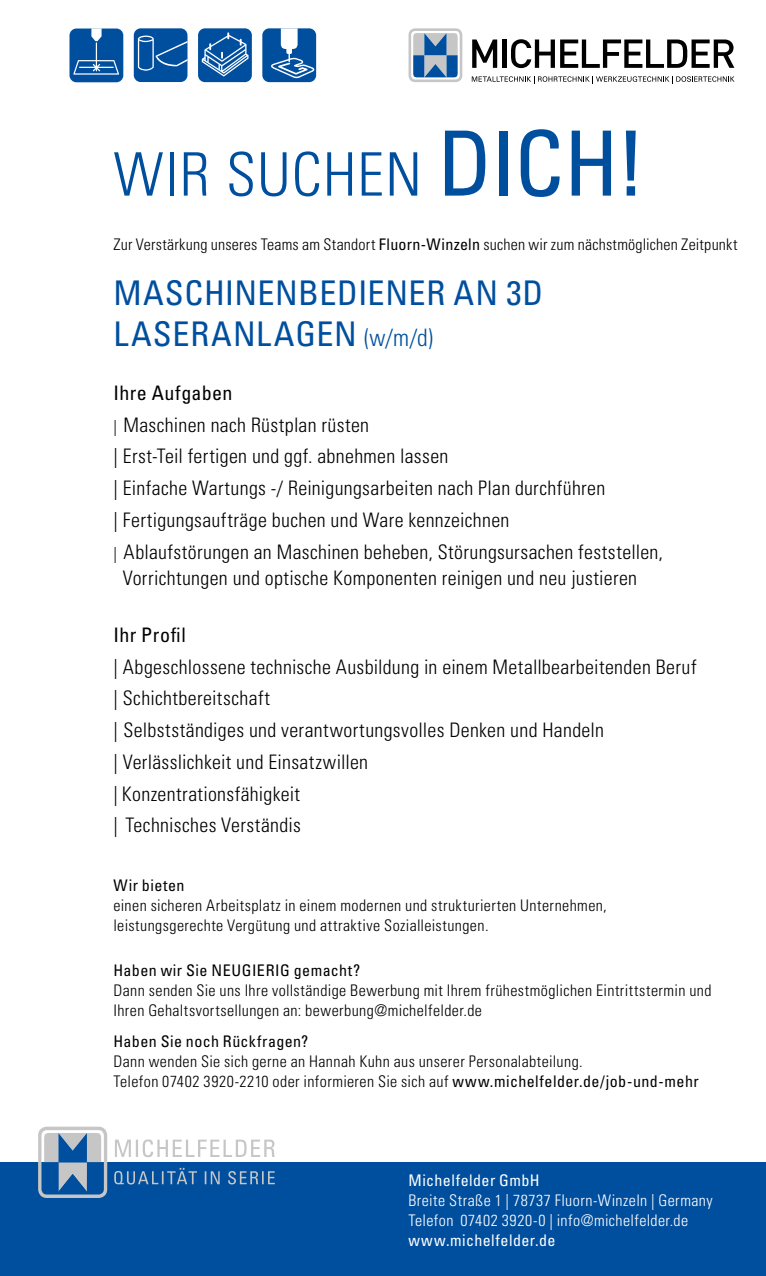
<style>
.page{position:relative;width:766px;height:1276px;background:#fff}
.page>*{position:absolute;margin:0;border:0;box-sizing:border-box;transform-origin:0 0}
.t1{font:300 condensed 60px "Univers LT Std";letter-spacing:.02em;color:#004f9f}
.t2{font:condensed 34px/40.8px "Univers LT Std";letter-spacing:.025em;color:#004f9f}
.t3{font:300 condensed 20px/31.6px "Univers LT Std";letter-spacing:.015em;color:#000}
.t4{font:condensed 20px "Univers LT Std";letter-spacing:.025em;color:#000}
.t5{font:300 condensed 16px/20px "Univers LT Std";letter-spacing:.025em;color:#000}
.t6{font:300 condensed 16px/20px "Univers LT Std";letter-spacing:.025em;color:#fff}
.t7{font:condensed 16px "Univers LT Std";letter-spacing:.025em;color:#000}
.t8{font:condensed 16px "Univers LT Std";letter-spacing:.03em;color:#fff}
.s1{font-weight:400;font-size:90px}
.s2{font-weight:400}
.s3{font-weight:300;font-size:24px}
.s4{font-size:16px}
</style>
<div class="page">
<div style="left:0;top:1162px;width:765px;height:114px;background:#004f9f"></div>
<svg style="left:408px;top:28px;width:54px;height:54px;background:#8da7c2"></svg>
<svg style="left:472px;top:40px;width:25px;height:28px"></svg>
<hr style="left:502px;top:40px;width:4px;height:28px;background:#000">
<svg style="left:511px;top:39px;width:43px;height:29px"></svg>
<svg style="left:560px;top:40px;width:174px;height:28px"></svg>
<svg style="left:471px;top:76px;width:263px;height:7px"></svg>
<svg style="left:114px;top:1167px;width:161px;height:17px"></svg>
<svg style="left:115px;top:1139px;width:159px;height:18px"></svg>
<svg style="left:38px;top:1126px;width:69px;height:72px"></svg>
<div style="left:69px;top:29px;width:54px;height:53px;background:#004f9f;border-radius:7px"></div>
<svg style="left:73px;top:28px;width:46px;height:47px"></svg>
<div style="left:134px;top:28px;width:53px;height:54px;background:#004f9f;border-radius:7px"></div>
<svg style="left:138px;top:36px;width:49px;height:35px"></svg>
<div style="left:198px;top:28px;width:54px;height:54px;background:#004f9f;border-radius:7px"></div>
<svg style="left:202px;top:32px;width:46px;height:44px"></svg>
<div style="left:262px;top:28px;width:54px;height:54px;background:#004f9f;border-radius:7px"></div>
<svg style="left:271px;top:28px;width:43px;height:50px"></svg>
<h1 class="t1" style="left:113px;top:138px;width:533px">WIR SUCHEN <span class="s1">DICH!</span></h1>
<p class="t5" style="left:113px;top:234px;width:625px">Zur Verstärkung unseres Teams am Standort <span class="s2">Fluorn-Winzeln</span> suchen wir zum nächstmöglichen Zeitpunkt</p>
<h2 class="t2" style="left:113px;top:272px;width:431px">MASCHINENBEDIENER AN 3D<br>LASERANLAGEN <span class="s3">(w/m/d)</span></h2>
<p class="t3" style="left:113px;top:377px;width:551px"><span class="s2">Ihre Aufgaben<br></span><span class="s4">|</span> Maschinen nach Rüstplan rüsten<br>| Erst-Teil fertigen und ggf. abnehmen lassen<br>| Einfache Wartungs -/ Reinigungsarbeiten nach Plan durchführen<br>| Fertigungsaufträge buchen und Ware kennzeichnen<br><span class="s4">|</span> Ablaufstörungen an Maschinen beheben, Störungsursachen feststellen,</p>
<p class="t3" style="left:123px;top:562px;width:515px">Vorrichtungen und optische Komponenten reinigen und neu justieren</p>
<p class="t4" style="left:113px;top:622px;width:74px">Ihr Profil</p>
<p class="t3" style="left:113px;top:651px;width:584px">| Abgeschlossene technische Ausbildung in einem Metallbearbeitenden Beruf | Schichtbereitschaft<br>| Selbstständiges und verantwortungsvolles Denken und Handeln<br>| Verlässlichkeit und Einsatzwillen<br>| Konzentrationsfähigkeit<br>| Technisches Verständis</p>
<p class="t7" style="left:113px;top:874px;width:73px">Wir bieten</p>
<p class="t5" style="left:113px;top:895px;width:494px">einen sicheren Arbeitsplatz in einem modernen und strukturierten Unternehmen, leistungsgerechte Vergütung und attraktive Sozialleistungen.</p>
<p class="t7" style="left:113px;top:960px;width:248px">Haben wir Sie NEUGIERIG gemacht?</p>
<p class="t5" style="left:113px;top:980px;width:599px">Dann senden Sie uns Ihre vollständige Bewerbung mit Ihrem frühestmöglichen Eintrittstermin und<br>Ihren Gehaltsvortsellungen an: bewerbung@michelfelder.de</p>
<p class="t7" style="left:113px;top:1031px;width:196px">Haben Sie noch Rückfragen?</p>
<p class="t5" style="left:113px;top:1051px;width:586px">Dann wenden Sie sich gerne an Hannah Kuhn aus unserer Personalabteilung.<br>Telefon 07402 3920-2210 oder informieren Sie sich auf <span class="s2">www.michelfelder.de/job-und-mehr</span></p>
<p class="t8" style="left:408px;top:1169px;width:133px">Michelfelder GmbH</p>
<p class="t6" style="left:408px;top:1190px;width:305px">Breite Straße 1 | 78737 Fluorn-Winzeln | Germany<br>Telefon 07402 3920-0 | info@michelfelder.de</p>
<p class="t8" style="left:408px;top:1229px;width:149px">www.michelfelder.de</p>
</div>
